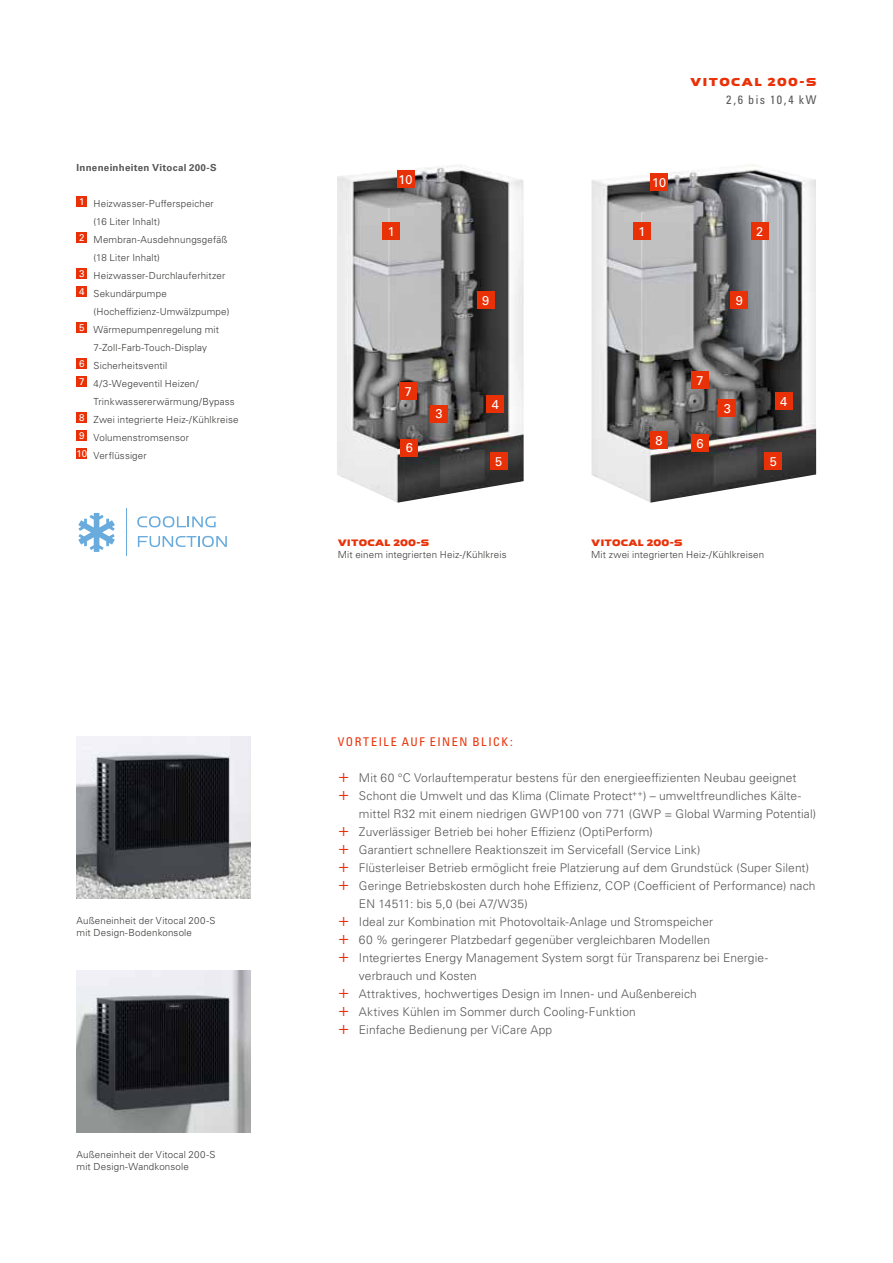
<style>
.page{position:relative;width:893px;height:1263px;background:#fff}
.page>*{position:absolute;margin:0;border:0;box-sizing:border-box;transform-origin:0 0}
.t1{font:12.75px "Univers LTCYR 55 Roman";color:#fff}
.t2{font:300 12px "Univers LTCYR 45";letter-spacing:.01em;color:#555756}
.t3{font:condensed 12px "Univers LTCYR 57";letter-spacing:.13em;color:#e93108}
.t4{font:700 12px "Viessmann";letter-spacing:.115em;color:#e93108}
.t5{font:condensed 12px "Univers LTCYR 57";letter-spacing:.12em;color:#555756}
.t6{font:300 9.75px/12px "Univers LTCYR 45";letter-spacing:.015em;color:#383937}
.t7{font:700 9.75px "Univers LTCYR 65";letter-spacing:.03em;color:#555756}
.t8{font:700 9.75px "Viessmann";letter-spacing:.02em;color:#e93108}
.s1{font-size:18px;color:#e93108}
</style>
<div class="page">
<img style="left:337px;top:165px;width:187px;height:338px">
<img style="left:591px;top:164px;width:225px;height:339px">
<img style="left:77px;top:737px;width:174px;height:162px">
<img style="left:77px;top:971px;width:174px;height:162px">
<svg style="left:78px;top:513px;width:37px;height:39px"></svg>
<svg style="left:137px;top:516px;width:79px;height:11px"></svg>
<svg style="left:138px;top:536px;width:89px;height:11px"></svg>
<hr style="left:126px;top:508px;width:1px;height:48px;background:#69abdc">
<div style="left:77px;top:196px;width:10px;height:11px;background:#e93108"></div>
<div style="left:77px;top:232px;width:10px;height:11px;background:#e93108"></div>
<div style="left:77px;top:268px;width:10px;height:11px;background:#e93108"></div>
<div style="left:77px;top:286px;width:10px;height:11px;background:#e93108"></div>
<div style="left:77px;top:322px;width:10px;height:11px;background:#e93108"></div>
<div style="left:77px;top:358px;width:10px;height:11px;background:#e93108"></div>
<div style="left:77px;top:376px;width:10px;height:11px;background:#e93108"></div>
<div style="left:77px;top:412px;width:10px;height:11px;background:#e93108"></div>
<div style="left:77px;top:430px;width:10px;height:11px;background:#e93108"></div>
<div style="left:77px;top:448px;width:10px;height:11px;background:#e93108"></div>
<div style="left:383px;top:223px;width:17px;height:17px;background:#e93108"></div>
<div style="left:431px;top:405px;width:17px;height:17px;background:#e93108"></div>
<div style="left:487px;top:395px;width:17px;height:17px;background:#e93108"></div>
<div style="left:490px;top:453px;width:17px;height:17px;background:#e93108"></div>
<div style="left:401px;top:439px;width:17px;height:17px;background:#e93108"></div>
<div style="left:400px;top:383px;width:17px;height:17px;background:#e93108"></div>
<div style="left:634px;top:223px;width:17px;height:17px;background:#e93108"></div>
<div style="left:751px;top:223px;width:17px;height:17px;background:#e93108"></div>
<div style="left:691px;top:372px;width:17px;height:17px;background:#e93108"></div>
<div style="left:719px;top:400px;width:17px;height:17px;background:#e93108"></div>
<div style="left:775px;top:392px;width:17px;height:17px;background:#e93108"></div>
<div style="left:765px;top:453px;width:17px;height:17px;background:#e93108"></div>
<div style="left:651px;top:432px;width:17px;height:17px;background:#e93108"></div>
<div style="left:691px;top:435px;width:17px;height:17px;background:#e93108"></div>
<div style="left:477px;top:292px;width:17px;height:17px;background:#e93108"></div>
<div style="left:731px;top:292px;width:17px;height:17px;background:#e93108"></div>
<div style="left:397px;top:171px;width:17px;height:17px;background:#e93108"></div>
<div style="left:651px;top:174px;width:17px;height:17px;background:#e93108"></div>
<p class="t7" style="left:77px;top:160px;width:142px">Inneneinheiten Vitocal 200-S</p>
<p class="t6" style="left:79px;top:197px;width:136px"><sup>1</sup> Heizwasser-Pufferspeicher</p>
<p class="t6" style="left:94px;top:215px;width:68px">(16 Liter Inhalt)</p>
<p class="t6" style="left:79px;top:233px;width:150px"><sup>2</sup> Membran-Ausdehnungsgefäß</p>
<p class="t6" style="left:94px;top:251px;width:68px">(18 Liter Inhalt)</p>
<p class="t6" style="left:79px;top:269px;width:148px"><sup>3</sup> Heizwasser-Durchlauferhitzer</p>
<p class="t6" style="left:79px;top:287px;width:89px"><sup>4</sup> Sekundärpumpe</p>
<p class="t6" style="left:94px;top:305px;width:137px">(Hocheffizienz-Umwälzpumpe)</p>
<p class="t6" style="left:79px;top:323px;width:141px"><sup>5</sup> Wärmepumpenregelung mit</p>
<p class="t6" style="left:94px;top:341px;width:115px">7-Zoll-Farb-Touch-Display</p>
<p class="t6" style="left:79px;top:359px;width:90px"><sup>6</sup> Sicherheitsventil</p>
<p class="t6" style="left:79px;top:377px;width:121px"><sup>7</sup> 4/3-Wegeventil Heizen/</p>
<p class="t6" style="left:94px;top:395px;width:143px">Trinkwassererwärmung/Bypass</p>
<p class="t6" style="left:79px;top:413px;width:161px"><sup>8</sup> Zwei integrierte Heiz-/Kühlkreise</p>
<p class="t6" style="left:79px;top:431px;width:111px"><sup>9</sup> Volumenstromsensor</p>
<p class="t6" style="left:77px;top:449px;width:72px"><sup>10</sup> Verflüssiger</p>
<p class="t6" style="left:77px;top:914px;width:141px">Außeneinheit der Vitocal 200-S mit Design-Bodenkonsole</p>
<p class="t6" style="left:77px;top:1148px;width:141px">Außeneinheit der Vitocal 200-S mit Design-Wandkonsole</p>
<p class="t4" style="left:690px;top:73px;width:128px">VITOCAL 200-S</p>
<p class="t5" style="left:726px;top:92px;width:92px">2,6 bis 10,4 kW</p>
<p class="t1" style="left:399px;top:170px;width:15px">10</p>
<p class="t1" style="left:652px;top:174px;width:15px">10</p>
<p class="t1" style="left:388px;top:222px;width:9px">1</p>
<p class="t1" style="left:405px;top:382px;width:9px">7</p>
<p class="t1" style="left:406px;top:439px;width:9px">6</p>
<p class="t1" style="left:435px;top:405px;width:9px">3</p>
<p class="t1" style="left:639px;top:222px;width:9px">1</p>
<p class="t1" style="left:756px;top:222px;width:9px">2</p>
<p class="t1" style="left:482px;top:292px;width:9px">9</p>
<p class="t1" style="left:736px;top:292px;width:9px">9</p>
<p class="t1" style="left:492px;top:395px;width:9px">4</p>
<p class="t1" style="left:495px;top:453px;width:9px">5</p>
<p class="t1" style="left:696px;top:371px;width:9px">7</p>
<p class="t1" style="left:656px;top:431px;width:9px">8</p>
<p class="t1" style="left:696px;top:435px;width:9px">6</p>
<p class="t1" style="left:724px;top:399px;width:9px">3</p>
<p class="t1" style="left:780px;top:392px;width:9px">4</p>
<p class="t1" style="left:770px;top:453px;width:9px">5</p>
<p class="t8" style="left:338px;top:536px;width:93px">VITOCAL 200-S</p>
<p class="t6" style="left:338px;top:548px;width:170px">Mit einem integrierten Heiz-/Kühlkreis</p>
<p class="t8" style="left:591px;top:536px;width:93px">VITOCAL 200-S</p>
<p class="t6" style="left:591px;top:548px;width:175px">Mit zwei integrierten Heiz-/Kühlkreisen</p>
<p class="t3" style="left:338px;top:734px;width:177px">VORTEILE AUF EINEN BLICK:</p>
<p class="t2" style="left:338px;top:770px;width:460px"><span class="s1">+</span> Mit 60 °C Vorlauftemperatur bestens für den energieeffizienten Neubau geeignet</p>
<p class="t2" style="left:338px;top:788px;width:465px"><span class="s1">+</span> Schont die Umwelt und das Klima (Climate Protect<sup>++</sup>) – umweltfreundliches Kälte-</p>
<p class="t2" style="left:359px;top:806px;width:459px">mittel R32 mit einem niedrigen GWP100 von 771 (GWP = Global Warming Potential)</p>
<p class="t2" style="left:338px;top:824px;width:317px"><span class="s1">+</span> Zuverlässiger Betrieb bei hoher Effizienz (OptiPerform)</p>
<p class="t2" style="left:338px;top:842px;width:364px"><span class="s1">+</span> Garantiert schnellere Reaktionszeit im Servicefall (Service Link)</p>
<p class="t2" style="left:338px;top:860px;width:473px"><span class="s1">+</span> Flüsterleiser Betrieb ermöglicht freie Platzierung auf dem Grundstück (Super Silent)</p>
<p class="t2" style="left:338px;top:878px;width:479px"><span class="s1">+</span> Geringe Betriebskosten durch hohe Effizienz, COP (Coefficient of Performance) nach</p>
<p class="t2" style="left:359px;top:896px;width:170px">EN 14511: bis 5,0 (bei A7/W35)</p>
<p class="t2" style="left:338px;top:914px;width:377px"><span class="s1">+</span> Ideal zur Kombination mit Photovoltaik-Anlage und Stromspeicher</p>
<p class="t2" style="left:338px;top:932px;width:374px"><span class="s1">+</span> 60 % geringerer Platzbedarf gegenüber vergleichbaren Modellen</p>
<p class="t2" style="left:338px;top:950px;width:432px"><span class="s1">+</span> Integriertes Energy Management System sorgt für Transparenz bei Energie-</p>
<p class="t2" style="left:359px;top:968px;width:120px">verbrauch und Kosten</p>
<p class="t2" style="left:338px;top:986px;width:361px"><span class="s1">+</span> Attraktives, hochwertiges Design im Innen- und Außenbereich</p>
<p class="t2" style="left:338px;top:1004px;width:300px"><span class="s1">+</span> Aktives Kühlen im Sommer durch Cooling-Funktion</p>
<p class="t2" style="left:338px;top:1022px;width:216px"><span class="s1">+</span> Einfache Bedienung per ViCare App</p>
</div>
